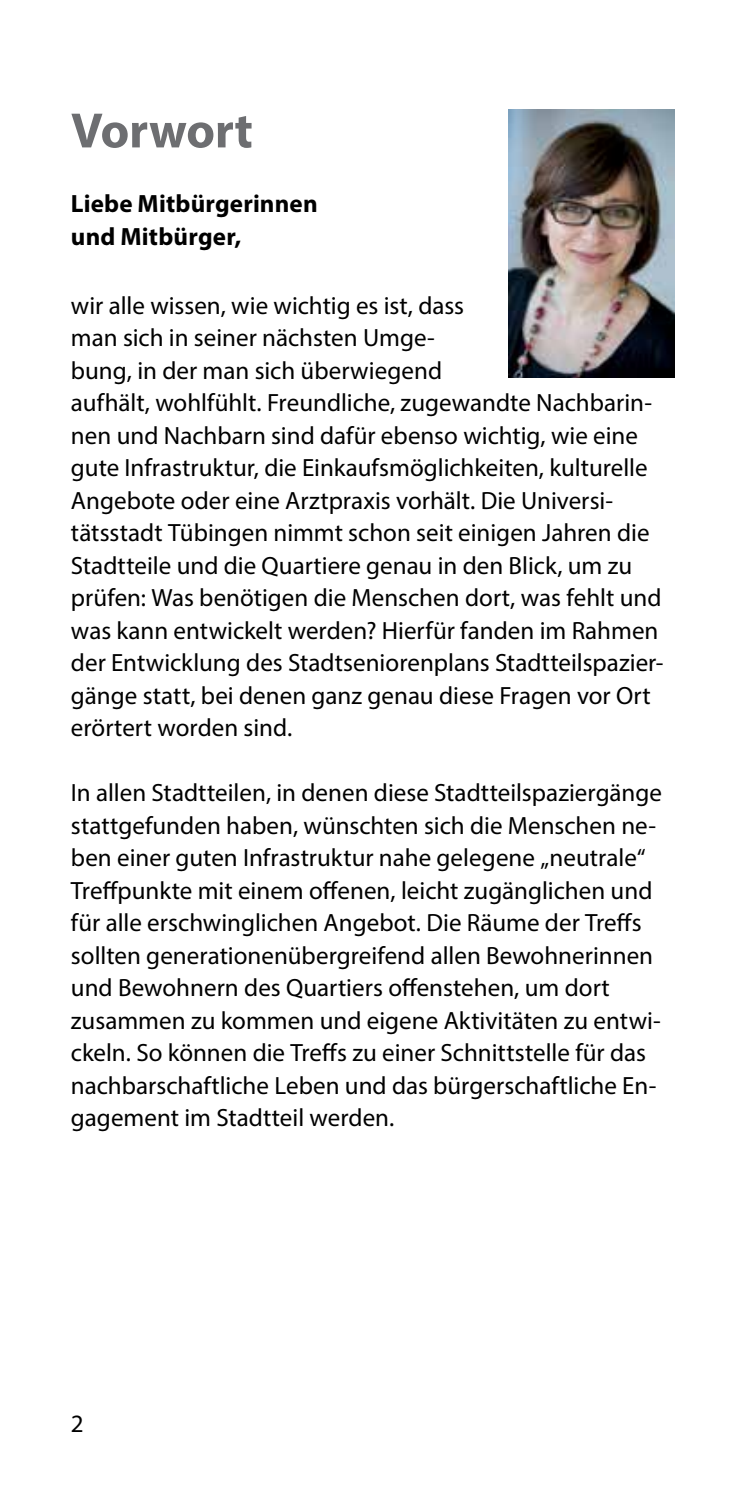
<style>
.page{position:relative;width:745px;height:1489px;background:#fff}
.page>*{position:absolute;margin:0;border:0;box-sizing:border-box;transform-origin:0 0}
.t1{font:700 50px "Myriad Pro";letter-spacing:-.005em;color:#6d6e71}
.t2{font:25px/32.5px "Myriad Pro";color:#000}
.t3{font:700 25px/32.5px "Myriad Pro";letter-spacing:.005em;color:#000}
</style>
<div class="page">
<img style="left:508px;top:110px;width:165px;height:268px">
<h1 class="t1" style="left:71px;top:98px;width:183px">Vorwort</h1>
<p class="t3" style="left:71px;top:187px;width:248px">Liebe Mitbürgerinnen und Mitbürger,</p>
<p class="t2" style="left:71px;top:288px;width:593px">wir alle wissen, wie wichtig es ist, dass<br>man sich in seiner nächsten Umge-<br>bung, in der man sich überwiegend<br>aufhält, wohlfühlt. Freundliche, zugewandte Nachbarin&shy;nen und Nachbarn sind dafür ebenso wichtig, wie eine gute Infrastruktur, die Einkaufsmöglichkeiten, kulturelle Angebote oder eine Arztpraxis vorhält. Die Universi&shy;tätsstadt Tübingen nimmt schon seit einigen Jahren die Stadtteile und die Quartiere genau in den Blick, um zu prüfen: Was benötigen die Menschen dort, was fehlt und was kann entwickelt werden? Hierfür fanden im Rahmen der Entwicklung des Stadtseniorenplans Stadtteilspazier&shy;gänge statt, bei denen ganz genau diese Fragen vor Ort erörtert worden sind.</p>
<p class="t2" style="left:71px;top:776px;width:592px">In allen Stadtteilen, in denen diese Stadtteilspaziergänge stattgefunden haben, wünschten sich die Menschen ne&shy;ben einer guten Infrastruktur nahe gelegene „neutrale“ Treffpunkte mit einem offenen, leicht zugänglichen und für alle erschwinglichen Angebot. Die Räume der Treffs sollten generationenübergreifend allen Bewohnerinnen und Bewohnern des Quartiers offenstehen, um dort zusammen zu kommen und eigene Aktivitäten zu entwi&shy;ckeln. So können die Treffs zu einer Schnittstelle für das nachbarschaftliche Leben und das bürgerschaftliche En&shy;gagement im Stadtteil werden.</p>
<p class="t2" style="left:71px;top:1406px;width:14px">2</p>
</div>
